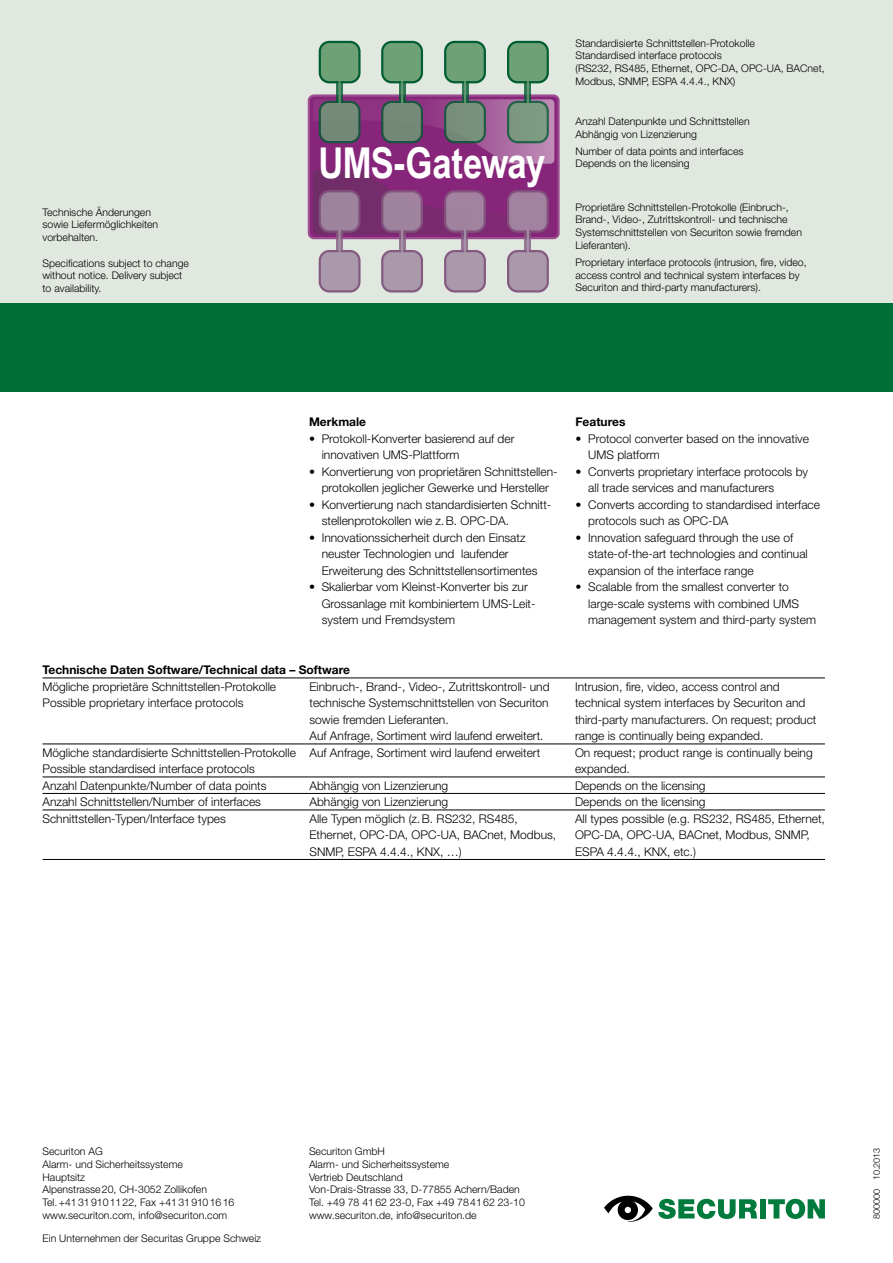
<style>
.page{position:relative;width:893px;height:1263px;background:#fff}
.page>*{position:absolute;margin:0;border:0;box-sizing:border-box;transform-origin:0 0}
.t1{font:700 42.45px "Arial Narrow";letter-spacing:-.02em;color:#fff}
.t2{font:300 12px/16.5px "Helvetica Neue";color:#000}
.t3{font:700 12px "Helvetica Neue";color:#000}
.t4{font:300 10.5px/12.8px "Helvetica Neue";color:#000}
.t5{font:300 9px "Helvetica Neue";color:#000}
</style>
<div class="page">
<div style="left:0;top:0;width:893px;height:392px;background:#e1e8df"></div>
<div style="left:760px;top:1199px;width:6px;height:19px;background:#007b3d"></div>
<svg style="left:768px;top:1199px;width:57px;height:20px"></svg>
<svg style="left:604px;top:1196px;width:153px;height:26px"></svg>
<svg style="left:319px;top:250px;width:42px;height:43px;background:#a794a7"></svg>
<svg style="left:381px;top:250px;width:42px;height:43px;background:#a793a7"></svg>
<svg style="left:444px;top:250px;width:42px;height:43px;background:#a793a7"></svg>
<svg style="left:507px;top:250px;width:42px;height:43px;background:#a793a7"></svg>
<svg style="left:319px;top:41px;width:42px;height:42px;background:#639971"></svg>
<svg style="left:381px;top:41px;width:42px;height:42px;background:#629970"></svg>
<svg style="left:444px;top:41px;width:42px;height:42px;background:#629970"></svg>
<svg style="left:507px;top:41px;width:42px;height:42px;background:#629970"></svg>
<svg style="left:308px;top:94px;width:252px;height:145px;background:#894f82"></svg>
<svg style="left:336px;top:230px;width:7px;height:22px"></svg>
<hr style="left:338px;top:230px;width:3px;height:23px;background:#aa99ab">
<svg style="left:399px;top:230px;width:6px;height:22px"></svg>
<hr style="left:401px;top:229px;width:2px;height:24px;background:#aa99ab">
<svg style="left:462px;top:230px;width:6px;height:22px"></svg>
<hr style="left:464px;top:230px;width:2px;height:23px;background:#aa99ab">
<svg style="left:525px;top:230px;width:6px;height:22px"></svg>
<hr style="left:527px;top:230px;width:2px;height:23px;background:#aa99ab">
<svg style="left:336px;top:81px;width:7px;height:22px"></svg>
<hr style="left:339px;top:80px;width:2px;height:23px;background:#6fa177">
<svg style="left:399px;top:81px;width:6px;height:22px"></svg>
<hr style="left:401px;top:80px;width:2px;height:23px;background:#6fa177">
<svg style="left:462px;top:81px;width:6px;height:22px"></svg>
<hr style="left:464px;top:80px;width:2px;height:23px;background:#6fa177">
<svg style="left:525px;top:81px;width:6px;height:22px"></svg>
<hr style="left:527px;top:80px;width:2px;height:23px;background:#6fa177">
<div style="left:0;top:303px;width:893px;height:89px;background:#006f35"></div>
<hr style="left:43px;top:677px;width:782px;height:1px;background:#000">
<hr style="left:43px;top:743px;width:782px;height:1px;background:#000">
<hr style="left:43px;top:776px;width:782px;height:1px;background:#000">
<hr style="left:43px;top:793px;width:782px;height:1px;background:#000">
<hr style="left:43px;top:809px;width:782px;height:1px;background:#000">
<hr style="left:43px;top:859px;width:782px;height:1px;background:#000">
<p class="t4" style="left:43px;top:205px;width:117px">Technische Änderungen sowie Liefermöglichkeiten vorbehalten.</p>
<p class="t4" style="left:43px;top:256px;width:148px">Specifications subject to change without notice. Delivery subject to availability.</p>
<h1 class="t1" style="left:319px;top:131px;width:228px">UMS-Gateway</h1>
<p class="t4" style="left:575px;top:36px;width:251px">Standardisierte Schnittstellen-Protokolle<br>Standardised interface protocols<br>(RS232, RS485, Ethernet, OPC-DA, OPC-UA, BACnet, Modbus, SNMP, ESPA 4.4.4., KNX)</p>
<p class="t4" style="left:575px;top:114px;width:176px">Anzahl Datenpunkte und Schnittstellen<br>Abhängig von Lizenzierung</p>
<p class="t4" style="left:575px;top:144px;width:170px">Number of data points and interfaces<br>Depends on the licensing</p>
<p class="t4" style="left:575px;top:200px;width:228px">Proprietäre Schnittstellen-Protokolle (Einbruch-, Brand-, Video-, Zutrittskontroll- und technische Systemschnittstellen von Securiton sowie fremden Lieferanten).</p>
<p class="t4" style="left:575px;top:256px;width:233px">Proprietary interface protocols (intrusion, fire, video, access control and technical system interfaces by<br>Securiton and third-party manufacturers).</p>
<p class="t3" style="left:309px;top:415px;width:59px">Merkmale</p>
<p class="t2" style="left:322px;top:430px;width:194px;text-indent:-13px">• Protokoll-Konverter basierend auf der innovativen UMS-Plattform</p>
<p class="t2" style="left:309px;top:463px;width:250px;text-align:center">• Konvertierung von proprietären Schnittstellen&shy;protokollen jeglicher Gewerke und Hersteller</p>
<p class="t2" style="left:322px;top:496px;width:231px;text-indent:-13px">• Konvertierung nach standardisierten Schnitt&shy;stellenprotokollen wie z.B. OPC-DA.</p>
<p class="t2" style="left:322px;top:529px;width:217px;text-indent:-13px">• Innovationssicherheit durch den Einsatz neuster Technologien und laufender<br>Erweiterung des Schnittstellensortimentes</p>
<p class="t2" style="left:322px;top:579px;width:215px;text-indent:-13px">• Skalierbar vom Kleinst-Konverter bis zur<br>Grossanlage mit kombiniertem UMS-Leit&shy;system und Fremdsystem</p>
<p class="t3" style="left:43px;top:662px;width:309px">Technische Daten Software/Technical data – Software</p>
<p class="t2" style="left:43px;top:678px;width:235px">Mögliche proprietäre Schnittstellen-Protokolle</p>
<p class="t2" style="left:310px;top:678px;width:242px">Einbruch-, Brand-, Video-, Zutrittskontroll- und</p>
<p class="t2" style="left:575px;top:678px;width:206px">Intrusion, fire, video, access control and</p>
<p class="t2" style="left:43px;top:694px;width:202px">Possible proprietary interface protocols</p>
<p class="t2" style="left:310px;top:694px;width:241px">technische Systemschnittstellen von Securiton</p>
<p class="t2" style="left:575px;top:694px;width:232px">technical system interfaces by Securiton and</p>
<p class="t2" style="left:310px;top:711px;width:141px">sowie fremden Lieferanten.</p>
<p class="t2" style="left:575px;top:711px;width:243px">third-party manufacturers. On request; product</p>
<p class="t2" style="left:310px;top:727px;width:236px">Auf Anfrage, Sortiment wird laufend erweitert.</p>
<p class="t2" style="left:575px;top:727px;width:190px">range is continually being expanded.</p>
<p class="t2" style="left:43px;top:744px;width:499px">Mögliche standardisierte Schnittstellen-Protokolle Auf Anfrage, Sortiment wird laufend erweitert</p>
<p class="t2" style="left:575px;top:744px;width:239px">On request; product range is continually being</p>
<p class="t2" style="left:43px;top:760px;width:214px">Possible standardised interface protocols</p>
<p class="t2" style="left:575px;top:760px;width:56px">expanded.</p>
<p class="t2" style="left:43px;top:777px;width:226px">Anzahl Datenpunkte/Number of data points</p>
<p class="t2" style="left:310px;top:777px;width:140px">Abhängig von Lizenzierung</p>
<p class="t2" style="left:575px;top:777px;width:132px">Depends on the licensing</p>
<p class="t2" style="left:43px;top:793px;width:220px">Anzahl Schnittstellen/Number of interfaces</p>
<p class="t2" style="left:310px;top:793px;width:140px">Abhängig von Lizenzierung</p>
<p class="t2" style="left:575px;top:793px;width:132px">Depends on the licensing</p>
<p class="t2" style="left:43px;top:810px;width:185px">Schnittstellen-Typen/Interface types</p>
<p class="t2" style="left:310px;top:810px;width:210px">Alle Typen möglich (z.B. RS232, RS485,</p>
<p class="t2" style="left:575px;top:810px;width:251px">All types possible (e.g. RS232, RS485, Ethernet,</p>
<p class="t2" style="left:310px;top:826px;width:248px">Ethernet, OPC-DA, OPC-UA, BACnet, Modbus,</p>
<p class="t2" style="left:575px;top:826px;width:236px">OPC-DA, OPC-UA, BACnet, Modbus, SNMP,</p>
<p class="t2" style="left:310px;top:843px;width:154px">SNMP, ESPA 4.4.4., KNX, …)</p>
<p class="t2" style="left:575px;top:843px;width:122px">ESPA 4.4.4., KNX, etc.)</p>
<p class="t3" style="left:575px;top:415px;width:52px">Features</p>
<p class="t2" style="left:588px;top:430px;width:222px;text-indent:-13px">• Protocol converter based on the innovative<br>UMS platform</p>
<p class="t2" style="left:588px;top:463px;width:221px;text-indent:-13px">• Converts proprietary interface protocols by all trade services and manufacturers</p>
<p class="t2" style="left:588px;top:496px;width:233px;text-indent:-13px">• Converts according to standardised interface protocols such as OPC-DA</p>
<p class="t2" style="left:588px;top:529px;width:221px;text-indent:-13px">• Innovation safeguard through the use of state-of-the-art technologies and continual expansion of the interface range</p>
<p class="t2" style="left:588px;top:579px;width:229px;text-indent:-13px">• Scalable from the smallest converter to large-scale systems with combined UMS management system and third-party system</p>
<p class="t4" style="left:43px;top:1145px;width:193px">Securiton AG<br>Alarm- und Sicherheitssysteme<br>Hauptsitz<br>Alpenstrasse20, CH-3052 Zollikofen<br>Tel.+41319101122, Fax +41319101616 www.securiton.com, info@securiton.com</p>
<p class="t4" style="left:309px;top:1145px;width:217px">Securiton GmbH<br>Alarm- und Sicherheitssysteme<br>Vertrieb Deutschland<br>Von-Drais-Strasse 33, D-77855 Achern/Baden<br>Tel. +49 78 4162 23-0, Fax +49 784162 23-10 www.securiton.de, info@securiton.de</p>
<p class="t4" style="left:43px;top:1232px;width:220px">Ein Unternehmen der Securitas Gruppe Schweiz</p>
<p class="t5" style="left:871px;top:1219px;width:73px;rotate:-90deg">800000 10.2013</p>
</div>
